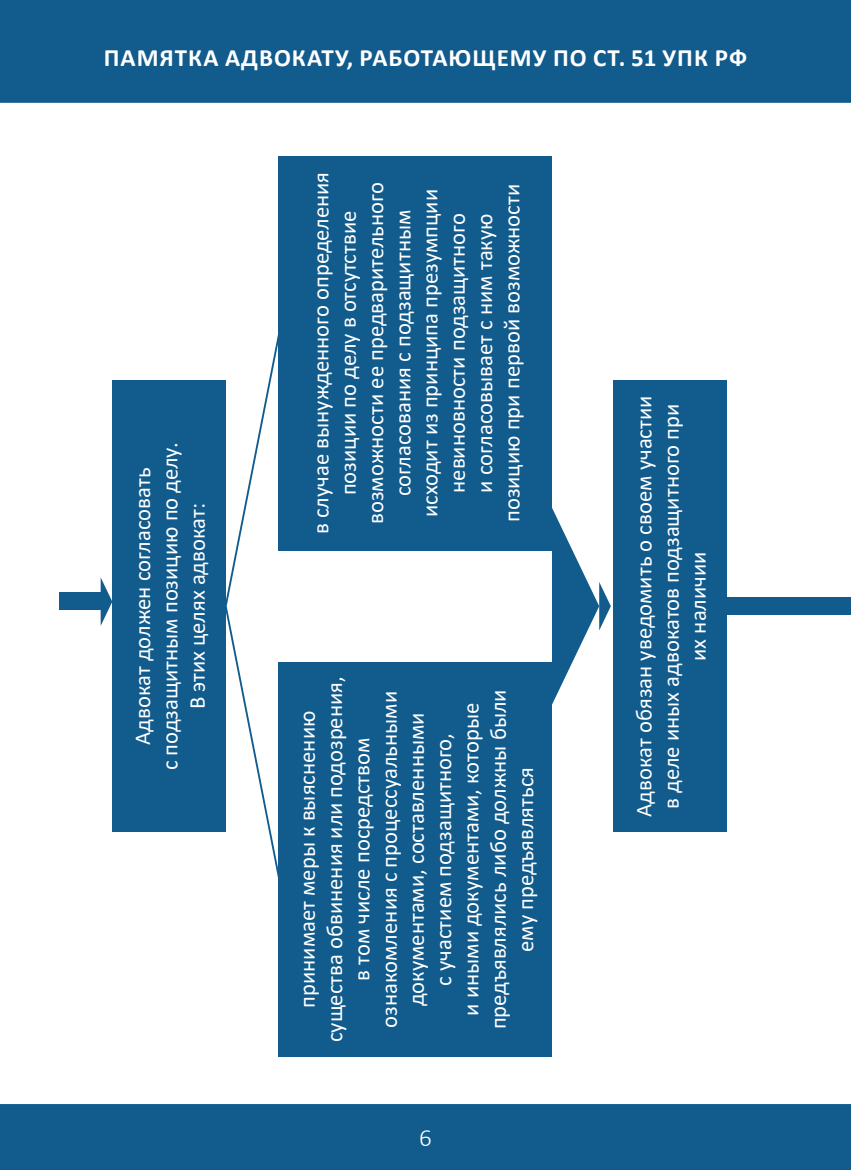
<style>
.page{position:relative;width:851px;height:1170px;background:#fff}
.page>*{position:absolute;margin:0;border:0;box-sizing:border-box;transform-origin:0 0}
.t1{font:700 25px "Calibri";letter-spacing:.04em;color:#fff}
.t2{font:300 25px "Calibri";color:#fff}
.tab{font:22.75px/27.2px "Calibri";color:#fff;text-align:center}
</style>
<div class="page">
<div style="left:0;top:0;width:850px;height:103px;background:#115b8d;border:2px solid #115b8d"></div>
<div style="left:0;top:1103px;width:850px;height:66px;background:#115b8d;border:2px solid #115b8d"></div>
<div style="left:112px;top:380px;width:114px;height:451px;background:#115b8d"></div>
<div style="left:613px;top:380px;width:113px;height:451px;background:#115b8d"></div>
<div style="left:279px;top:662px;width:273px;height:394px;background:#115b8d"></div>
<div style="left:279px;top:156px;width:273px;height:394px;background:#115b8d"></div>
<svg style="left:223px;top:332px;width:58px;height:547px"></svg>
<svg style="left:552px;top:508px;width:58px;height:196px"></svg>
<div style="left:726px;top:597px;width:124px;height:17px;background:#115b8d"></div>
<div style="left:59px;top:592px;width:44px;height:17px;background:#115b8d"></div>
<svg style="left:101px;top:578px;width:11px;height:47px"></svg>
<p class="t1" style="left:104px;top:40px;width:644px">ПАМЯТКА АДВОКАТУ, РАБОТАЮЩЕМУ ПО СТ. 51 УПК РФ</p>
<p class="tab" style="left:128px;top:770px;width:329px;rotate:-90deg">Адвокат должен согласовать<br>с подзащитным позицию по делу.</p>
<p class="tab" style="left:183px;top:709px;width:207px;rotate:-90deg">В этих целях адвокат:</p>
<p class="tab" style="left:307px;top:534px;width:364px;rotate:-90deg">в случае вынужденного определения позиции по делу в отсутствие возможности ее предварительного согласования с подзащитным исходит из принципа презумпции невиновности подзащитного<br>и согласовывает с ним такую позицию при первой возможности</p>
<p class="tab" style="left:293px;top:1042px;width:367px;rotate:-90deg">принимает меры к выяснению существа обвинения или подозрения, в том числе посредством ознакомления с процессуальными документами, составленными<br>с участием подзащитного,<br>и иными документами, которые предъявлялись либо должны были ему предъявляться</p>
<p class="t2" style="left:419px;top:1122px;width:14px">6</p>
<p class="tab" style="left:629px;top:816px;width:422px;rotate:-90deg">Адвокат обязан уведомить о своем участии в деле иных адвокатов подзащитного при их наличии</p>
</div>
